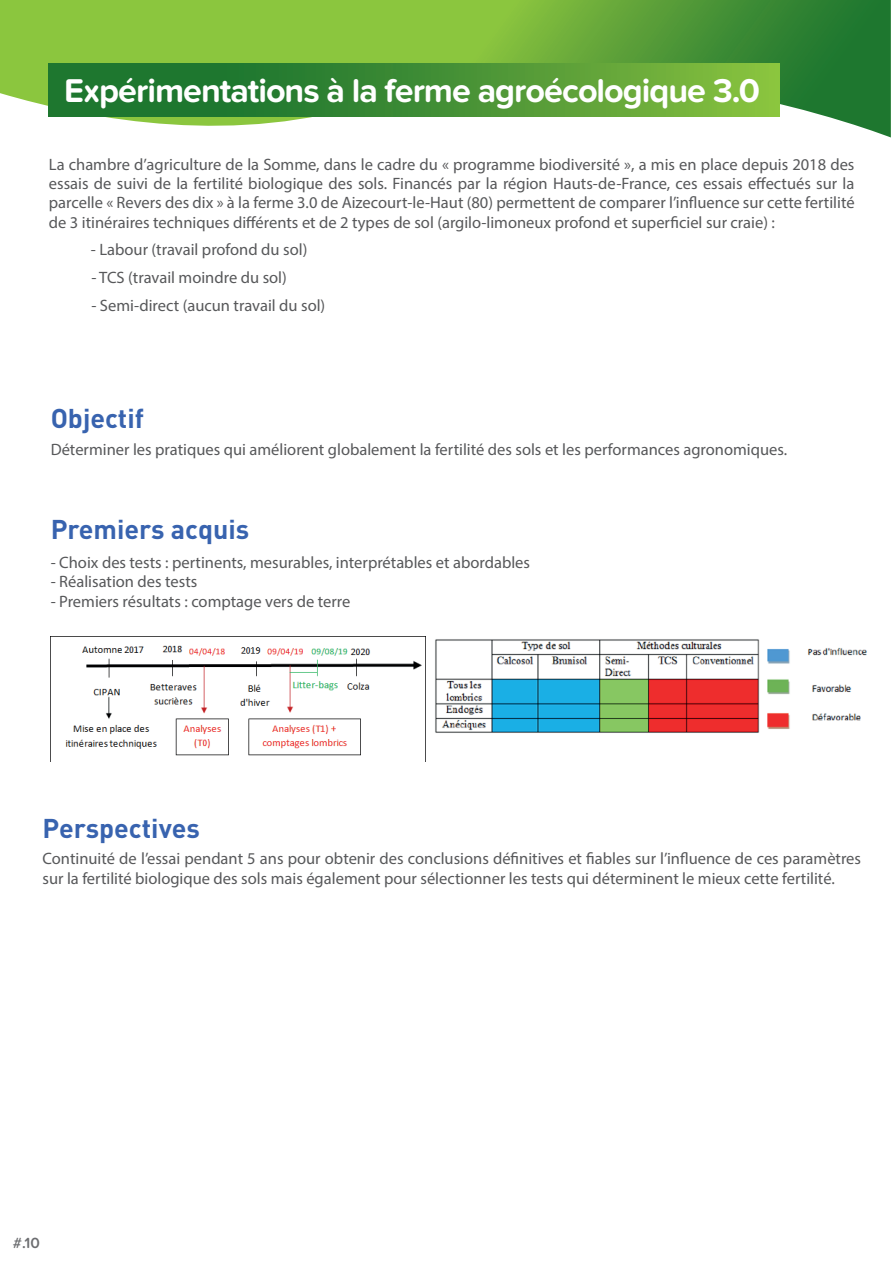
<style>
.page{position:relative;width:893px;height:1263px;background:#fff}
.page>*{position:absolute;margin:0;border:0;box-sizing:border-box;transform-origin:0 0}
.t1{font:700 34.2px "Proxima Nova Soft";letter-spacing:-.03em;color:#fff}
.t2{font:700 26.85px "DIN";color:#3863af}
.t3{font:16.5px/19.2px "Myriad Pro";color:#57585a;text-align:justify}
.t4{font:600 15.3px "Proxima Nova Soft";color:#6c6d70}
</style>
<div class="page">
<svg style="left:0;top:0;width:891px;height:138px"></svg>
<svg style="left:49px;top:63px;width:731px;height:53px;background:#449135"></svg>
<img style="left:65px;top:637px;width:361px;height:125px">
<img style="left:435px;top:639px;width:432px;height:94px">
<h1 class="t1" style="left:64px;top:71px;width:697px">Expérimentations à la ferme agroécologique 3.0</h1>
<p class="t3" style="left:49px;top:155px;width:807px">La chambre d’agriculture de la Somme, dans le cadre du « programme biodiversité », a mis en place depuis 2018 des essais de suivi de la fertilité biologique des sols. Financés par la région Hauts-de-France, ces essais effectués sur la parcelle « Revers des dix » à la ferme 3.0 de Aizecourt-le-Haut (80) permettent de comparer l’influence sur cette fertilité de 3 itinéraires techniques différents et de 2 types de sol (argilo-limoneux profond et superficiel sur craie) :</p>
<p class="t3" style="left:91px;top:240px;width:218px">- Labour (travail profond du sol)</p>
<p class="t3" style="left:91px;top:268px;width:197px">- TCS (travail moindre du sol)</p>
<p class="t3" style="left:91px;top:295px;width:235px">- Semi-direct (aucun travail du sol)</p>
<h2 class="t2" style="left:51px;top:401px;width:95px">Objectif</h2>
<p class="t3" style="left:51px;top:439px;width:738px">Déterminer les pratiques qui améliorent globalement la fertilité des sols et les performances agronomiques.</p>
<h2 class="t2" style="left:51px;top:512px;width:200px">Premiers acquis</h2>
<p class="t3" style="left:51px;top:553px;width:481px">- Choix des tests : pertinents, mesurables, interprétables et abordables</p>
<p class="t3" style="left:51px;top:572px;width:148px">- Réalisation des tests</p>
<p class="t3" style="left:51px;top:591px;width:301px">- Premiers résultats : comptage vers de terre</p>
<h2 class="t2" style="left:43px;top:810px;width:159px">Perspectives</h2>
<p class="t3" style="left:43px;top:849px;width:820px">Continuité de l’essai pendant 5 ans pour obtenir des conclusions définitives et fiables sur l’influence de ces paramètres sur la fertilité biologique des sols mais également pour sélectionner les tests qui déterminent le mieux cette fertilité.</p>
<p class="t4" style="left:13px;top:1234px;width:28px">#.10</p>
</div>
